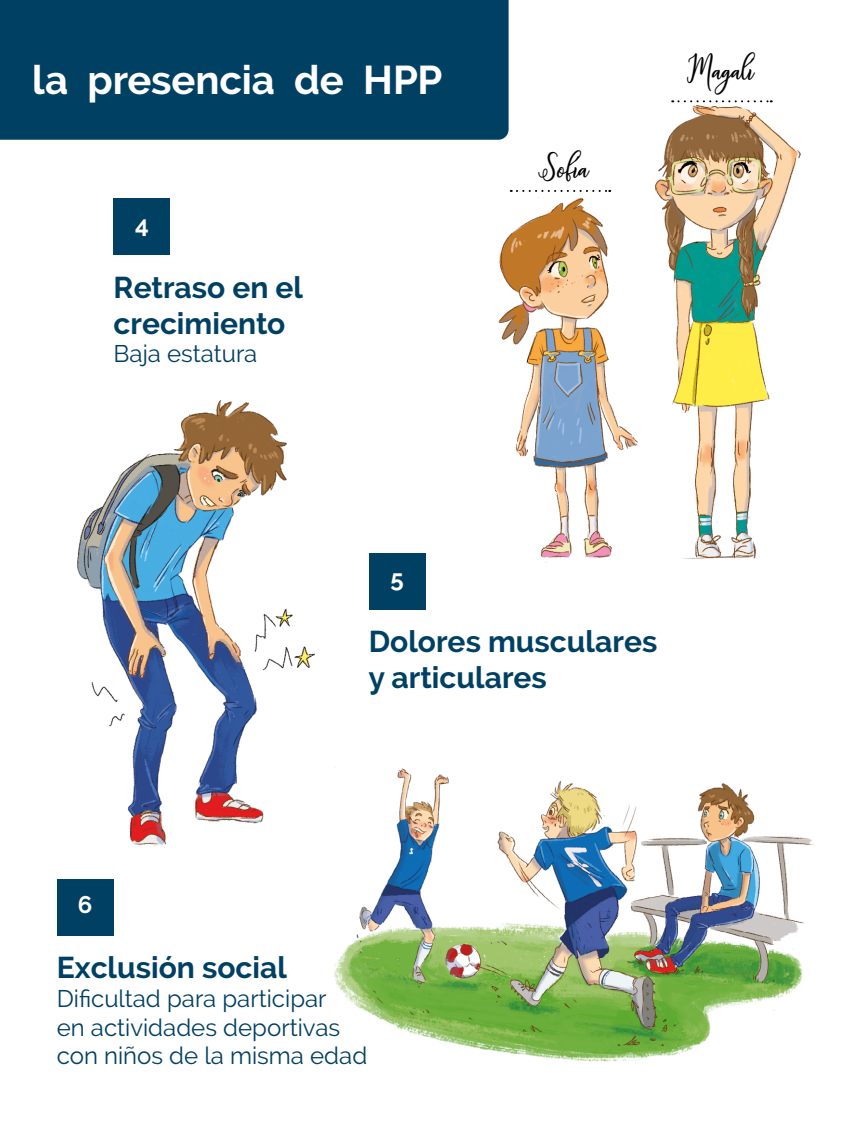
<style>
.page{position:relative;width:851px;height:1134px;background:#fff}
.page>*{position:absolute;margin:0;border:0;box-sizing:border-box;transform-origin:0 0}
.t1{font:700 40px "Raleway";letter-spacing:-.005em;color:#fff}
.t2{font:36px "fabulous";color:#000}
.t3{font:700 30px/36px "Raleway";color:#004063}
.t4{font:24px/28.8px "Raleway";color:#004063}
.t5{font:700 24px "Raleway";color:#fff}
</style>
<div class="page">
<div style="left:0;top:0;width:509px;height:140px;background:#004063"></div>
<div style="left:113px;top:198px;width:57px;height:57px;background:#004063"></div>
<div style="left:57px;top:879px;width:56px;height:56px;background:#004063"></div>
<img style="left:357px;top:97px;width:444px;height:466px">
<img style="left:77px;top:340px;width:405px;height:567px">
<img style="left:330px;top:710px;width:484px;height:352px">
<h1 class="t1" style="left:32px;top:57px;width:412px">la presencia de HPP</h1>
<p class="t5" style="left:135px;top:211px;width:15px">4</p>
<p class="t3" style="left:113px;top:269px;width:191px">Retraso en el crecimiento</p>
<p class="t4" style="left:113px;top:339px;width:145px">Baja estatura</p>
<h2 class="t2" style="left:538px;top:144px;width:52px">Sofía</h2>
<h2 class="t2" style="left:686px;top:46px;width:69px">Magalí</h2>
<p class="t5" style="left:390px;top:565px;width:15px">5</p>
<p class="t5" style="left:78px;top:891px;width:16px">6</p>
<p class="t3" style="left:369px;top:623px;width:290px">Dolores musculares y articulares</p>
<p class="t3" style="left:57px;top:949px;width:232px">Exclusión social</p>
<p class="t4" style="left:57px;top:984px;width:312px">Dificultad para participar<br>en actividades deportivas con niños de la misma edad</p>
</div>
